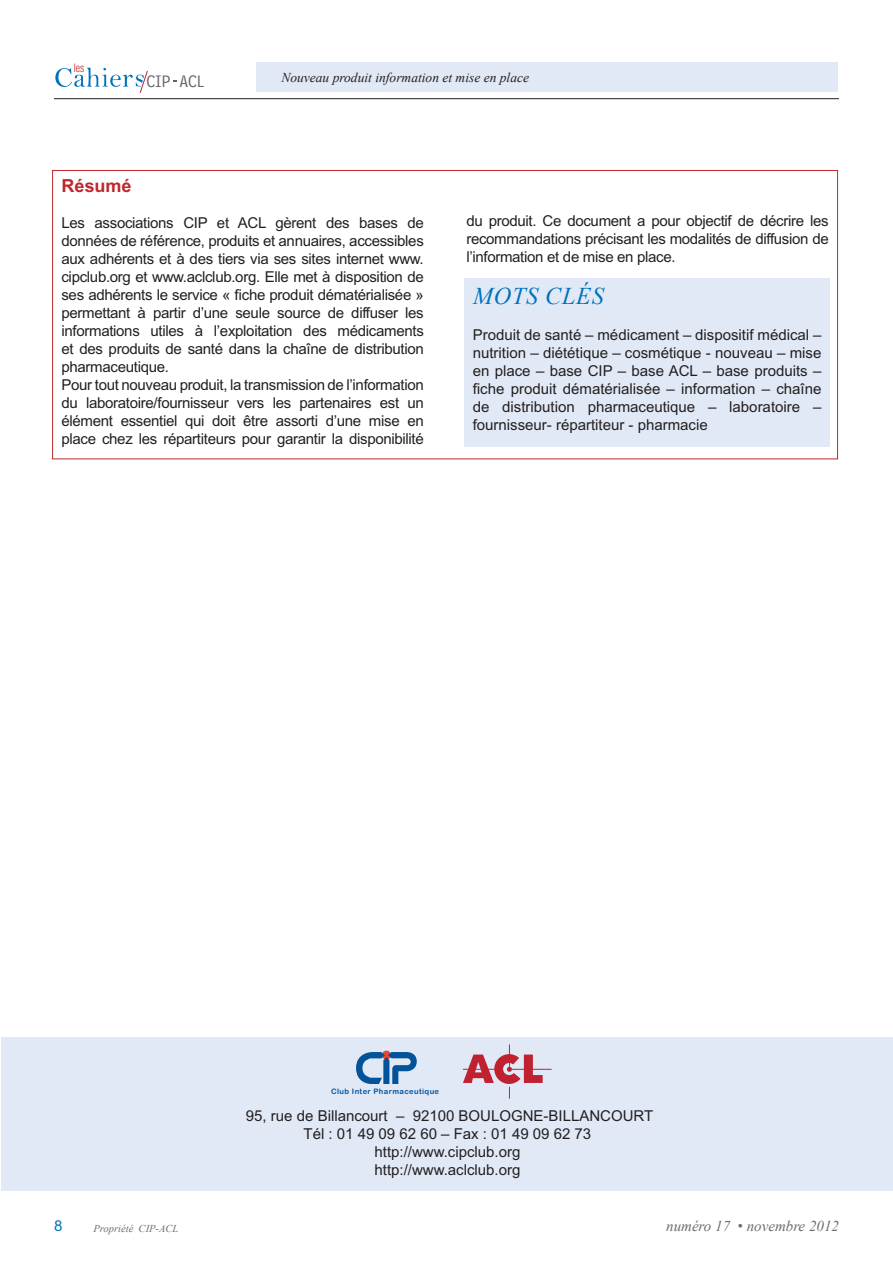
<style>
.page{position:relative;width:893px;height:1263px;background:#fff}
.page>*{position:absolute;margin:0;border:0;box-sizing:border-box;transform-origin:0 0}
.t1{font:italic 24px "Times New Roman";letter-spacing:.035em;color:#0072bc}
.t2{font:700 18px "Arial MT Std";color:#c0262d}
.t3{font:300 17.7px "Bell Design";letter-spacing:.02em;color:#636366}
.t4{font:15px/18px "Arial MT Std";letter-spacing:-.02em;color:#231f20;text-align:justify}
.t5{font:15px/18px "Arial MT Std";color:#231f20;text-align:center}
.t6{font:italic 15px "Times New Roman";color:#6c6d70}
.t7{font:15px "Arial MT Std";color:#0072bc}
.t8{font:italic 13.5px "Times New Roman";color:#231f20}
.t9{font:300 condensed 11.25px "Helvetica";color:#c0262d}
.t10{font:italic 10.5px "Times New Roman";color:#6c6d70}
.t11{font:7.5px "Arial Rounded MT Bold";letter-spacing:.05em;color:#03539a}
.s1{font-family:"Arial MT Std";font-style:normal}
</style>
<div class="page">
<hr style="left:54px;top:98px;width:785px;height:1px;background:#231f20">
<div style="left:257px;top:62px;width:581px;height:30px;background:#e1e9f6"></div>
<svg style="left:55px;top:68px;width:93px;height:25px"></svg>
<div style="left:1px;top:1037px;width:892px;height:154px;background:#e1e9f6"></div>
<hr style="left:512px;top:1069px;width:40px;height:1px;background:#c02131">
<svg style="left:463px;top:1044px;width:80px;height:55px"></svg>
<svg style="left:356px;top:1052px;width:61px;height:32px"></svg>
<div style="left:464px;top:279px;width:366px;height:168px;background:#e1e9f6"></div>
<p class="t9" style="left:73px;top:61px;width:13px">les</p>
<p class="t3" style="left:147px;top:70px;width:25px">CIP</p>
<p class="t8" style="left:281px;top:68px;width:249px">Nouveau produit information et mise en place</p>
<p class="t3" style="left:179px;top:71px;width:26px">ACL</p>
<p class="t2" style="left:61px;top:175px;width:72px">Résumé</p>
<p class="t4" style="left:61px;top:214px;width:364px;text-align:left">Les associations CIP et ACL gèrent des bases de données de référence, produits et annuaires, accessibles aux adhérents et à des tiers via ses sites internet www. cipclub.org et www.aclclub.org. Elle met à disposition de ses adhérents le service « fiche produit dématérialisée » permettant à partir d’une seule source de diffuser les informations utiles à l’exploitation des médicaments et des produits de santé dans la chaîne de distribution pharmaceutique.<br>Pour tout nouveau produit, la transmission de l’information du laboratoire/fournisseur vers les partenaires est un élément essentiel qui doit être assorti d’une mise en place chez les répartiteurs pour garantir la disponibilité</p>
<p class="t4" style="left:466px;top:212px;width:364px">du produit. Ce document a pour objectif de décrire les recommandations précisant les modalités de diffusion de l’information et de mise en place.</p>
<h1 class="t1" style="left:473px;top:279px;width:132px">Mots Clés</h1>
<p class="t4" style="left:473px;top:325px;width:350px">Produit de santé – médicament – dispositif médical – nutrition – diététique – cosmétique - nouveau – mise en place – base CIP – base ACL – base produits – fiche produit dématérialisée – information – chaîne de distribution pharmaceutique – laboratoire – fournisseur- répartiteur - pharmacie</p>
<p class="t11" style="left:331px;top:1087px;width:109px">Club Inter Pharmaceutique</p>
<p class="t5" style="left:246px;top:1107px;width:409px">95, rue de Billancourt – 92100 BOULOGNE-BILLANCOURT Tél : 01 49 09 62 60 – Fax : 01 49 09 62 73 http://www.cipclub.org<br>http://www.aclclub.org</p>
<p class="t7" style="left:54px;top:1217px;width:10px">8</p>
<p class="t10" style="left:94px;top:1221px;width:86px">Propriété CIP-ACL</p>
<p class="t6" style="left:666px;top:1216px;width:174px">numéro 17 <span class="s1">•</span> novembre 2012</p>
</div>
